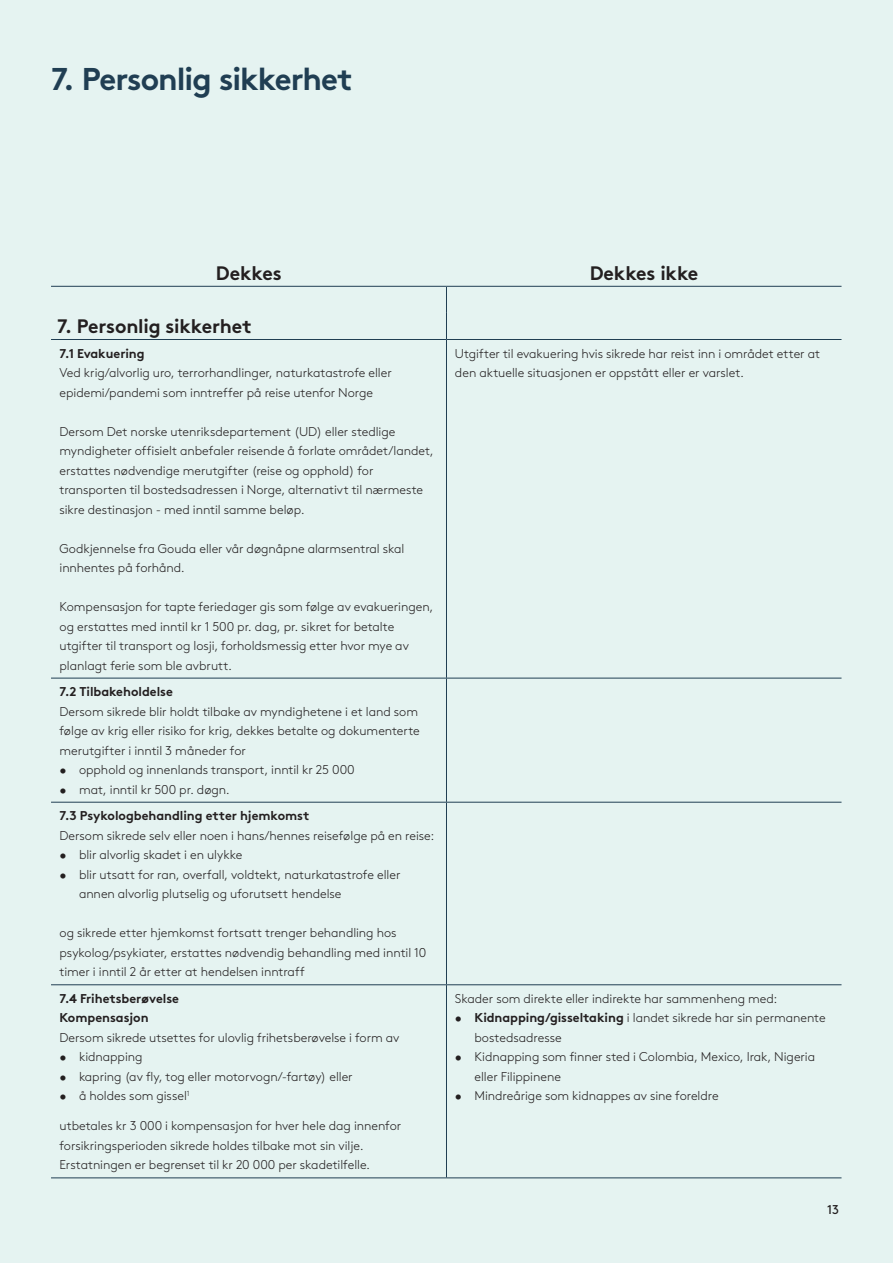
<style>
.page{position:relative;width:893px;height:1263px;background:#e5f3f1}
.page>*{position:absolute;margin:0;border:0;box-sizing:border-box;transform-origin:0 0}
.t1{font:700 31.5px "Gjen Brown OT";letter-spacing:-.03em;color:#203e53}
.t2{font:700 19.5px "Gjen Brown OT";letter-spacing:-.005em;color:#231f20}
.t3{font:300 12.75px/19.5px "Gjen Brown OT";color:#231f20}
.t4{font:700 12.75px/26.5px "Gjen Brown OT";letter-spacing:-.005em;color:#231f20}
.t5{font:12.75px "Gjen Brown OT";color:#231f20}
.s1{font-weight:400}
.s2{font-weight:300}
.s3{font-weight:700}
</style>
<div class="page">
<hr style="left:51px;top:802px;width:395px;height:1px;background:#203e53">
<hr style="left:446px;top:802px;width:395px;height:1px;background:#203e53">
<hr style="left:51px;top:984px;width:395px;height:1px;background:#203e53">
<hr style="left:446px;top:984px;width:395px;height:1px;background:#203e53">
<hr style="left:51px;top:1177px;width:395px;height:1px;background:#203e53">
<hr style="left:446px;top:1177px;width:395px;height:1px;background:#203e53">
<hr style="left:51px;top:286px;width:395px;height:1px;background:#203e53">
<hr style="left:446px;top:286px;width:395px;height:1px;background:#203e53">
<hr style="left:51px;top:339px;width:395px;height:1px;background:#203e53">
<hr style="left:446px;top:339px;width:395px;height:1px;background:#203e53">
<hr style="left:51px;top:678px;width:395px;height:1px;background:#203e53">
<hr style="left:446px;top:678px;width:395px;height:1px;background:#203e53">
<svg style="left:446px;top:287px;width:1px;height:52px"></svg>
<hr style="left:446px;top:340px;width:1px;height:338px;background:#203e53">
<hr style="left:446px;top:678px;width:1px;height:124px;background:#203e53">
<hr style="left:446px;top:802px;width:1px;height:182px;background:#203e53">
<hr style="left:446px;top:985px;width:1px;height:192px;background:#203e53">
<h1 class="t1" style="left:51px;top:54px;width:303px">7. Personlig sikkerhet</h1>
<h2 class="t2" style="left:216px;top:258px;width:67px">Dekkes</h2>
<h2 class="t2" style="left:590px;top:258px;width:110px">Dekkes ikke</h2>
<h2 class="t2" style="left:57px;top:311px;width:196px">7. Personlig sikkerhet</h2>
<p class="t4" style="left:60px;top:338px;width:87px">7.1 Evakuering</p>
<p class="t3" style="left:60px;top:362px;width:334px">Ved krig/alvorlig uro, terrorhandlinger, naturkatastrofe eller epidemi/pandemi som inntreffer på reise utenfor Norge</p>
<p class="t3" style="left:60px;top:420px;width:376px">Dersom Det norske utenriksdepartement (UD) eller stedlige myndigheter offisielt anbefaler reisende å forlate området/landet, erstattes nødvendige merutgifter (reise og opphold) for transporten til bostedsadressen i Norge, alternativt til nærmeste sikre destinasjon - med inntil samme beløp.</p>
<p class="t3" style="left:60px;top:537px;width:346px">Godkjennelse fra Gouda eller vår døgnåpne alarmsentral skal innhentes på forhånd.</p>
<p class="t3" style="left:60px;top:596px;width:375px">Kompensasjon for tapte feriedager gis som følge av evakueringen, og erstattes med inntil kr 1 500 pr. dag, pr. sikret for betalte utgifter til transport og losji, forholdsmessig etter hvor mye av planlagt ferie som ble avbrutt.</p>
<p class="t3" style="left:455px;top:342px;width:367px">Utgifter til evakuering hvis sikrede har reist inn i området etter at den aktuelle situasjonen er oppstått eller er varslet.</p>
<p class="t4" style="left:60px;top:677px;width:115px">7.2 Tilbakeholdelse</p>
<p class="t3" style="left:60px;top:700px;width:362px">Dersom sikrede blir holdt tilbake av myndighetene i et land som følge av krig eller risiko for krig, dekkes betalte og dokumenterte merutgifter i inntil 3 måneder for</p>
<p class="t3" style="left:60px;top:759px;width:297px"><span class="s1">•</span> opphold og innenlands transport, inntil kr 25 000</p>
<p class="t4" style="left:60px;top:774px;width:251px"><span class="s1">•</span> <span class="s2">mat, inntil kr 500 pr. døgn.<br></span>7.3 Psykologbehandling etter hjemkomst</p>
<p class="t3" style="left:60px;top:824px;width:376px">Dersom sikrede selv eller noen i hans/hennes reisefølge på en reise:</p>
<p class="t3" style="left:60px;top:844px;width:184px"><span class="s1">•</span> blir alvorlig skadet i en ulykke</p>
<p class="t3" style="left:79px;top:863px;width:323px;text-indent:-19px"><span class="s1">•</span> blir utsatt for ran, overfall, voldtekt, naturkatastrofe eller annen alvorlig plutselig og uforutsett hendelse</p>
<p class="t3" style="left:60px;top:922px;width:368px">og sikrede etter hjemkomst fortsatt trenger behandling hos psykolog/psykiater, erstattes nødvendig behandling med inntil 10 timer i inntil 2 år etter at hendelsen inntraff</p>
<p class="t4" style="left:60px;top:987px;width:121px;line-height:19.5px">7.4 Frihetsberøvelse<br>Kompensasjon</p>
<p class="t3" style="left:60px;top:1027px;width:341px">Dersom sikrede utsettes for ulovlig frihetsberøvelse i form av</p>
<p class="t3" style="left:60px;top:1046px;width:85px"><span class="s1">•</span> kidnapping</p>
<p class="t3" style="left:60px;top:1066px;width:295px"><span class="s1">•</span> kapring (av fly, tog eller motorvogn/-fartøy) eller</p>
<p class="t3" style="left:60px;top:1085px;width:131px"><span class="s1">•</span> å holdes som gissel<sup>1</sup></p>
<p class="t3" style="left:60px;top:1115px;width:343px">utbetales kr 3 000 i kompensasjon for hver hele dag innenfor forsikringsperioden sikrede holdes tilbake mot sin vilje.<br>Erstatningen er begrenset til kr 20 000 per skadetilfelle.</p>
<p class="t3" style="left:455px;top:988px;width:324px">Skader som direkte eller indirekte har sammenheng med:</p>
<p class="t3" style="left:474px;top:1007px;width:353px;text-indent:-19px"><span class="s1">•</span> <span class="s3">Kidnapping/gisseltaking</span> i landet sikrede har sin permanente bostedsadresse</p>
<p class="t3" style="left:474px;top:1046px;width:342px;text-indent:-19px"><span class="s1">•</span> Kidnapping som finner sted i Colombia, Mexico, Irak, Nigeria eller Filippinene</p>
<p class="t3" style="left:455px;top:1085px;width:265px"><span class="s1">•</span> Mindreårige som kidnappes av sine foreldre</p>
<p class="t5" style="left:827px;top:1200px;width:13px">13</p>
</div>
